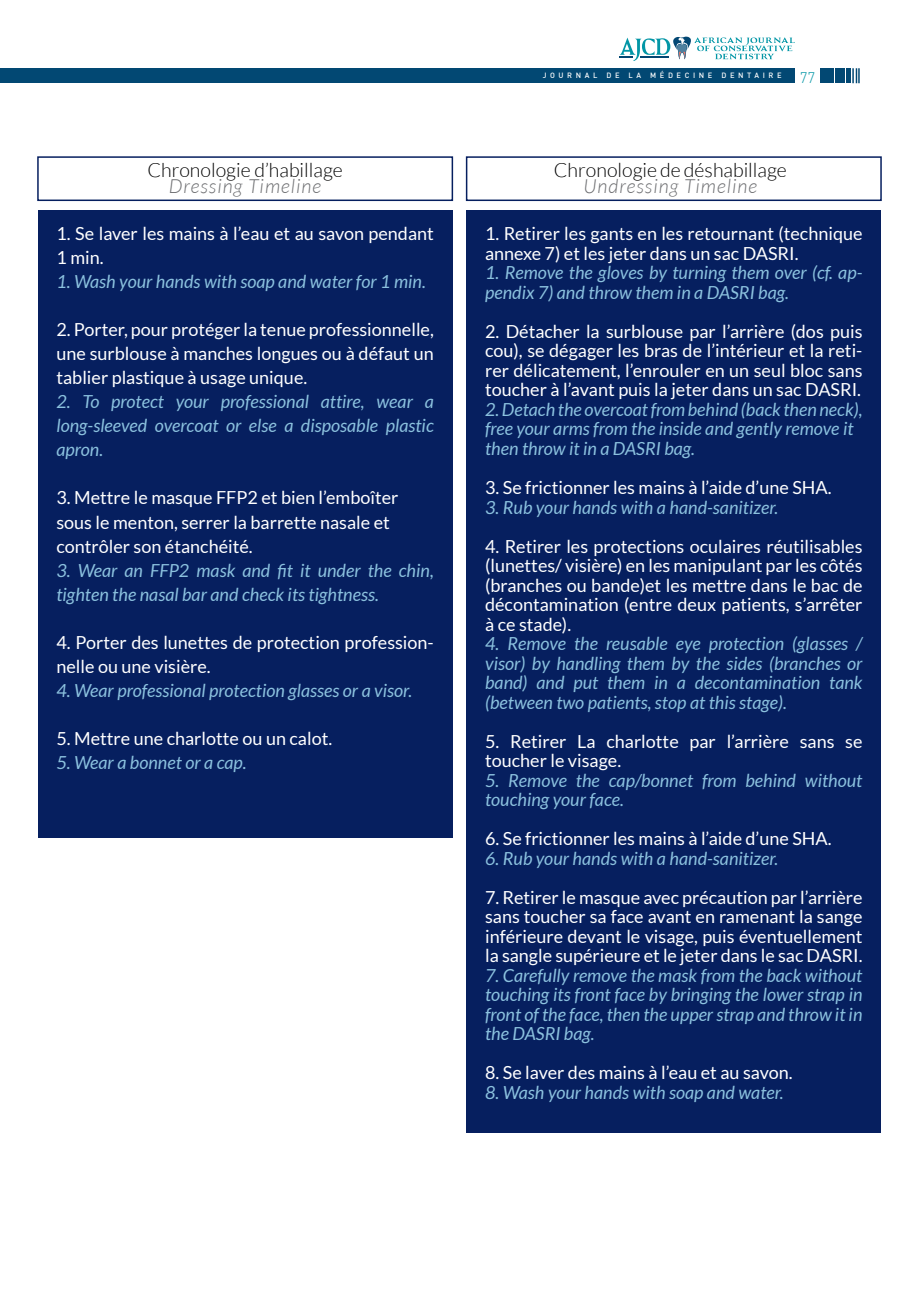
<style>
.page{position:relative;width:919px;height:1289px;background:#fff}
.page>*{position:absolute;margin:0;border:0;box-sizing:border-box;transform-origin:0 0}
.t1{font:300 19.5px "Lato";color:#000001}
.t2{font:italic 300 19.5px "Lato";letter-spacing:.05em;color:#6c6d70}
.t3{font:18px/19.5px "Lato";color:#fff}
.t4{font:italic 18px/19.5px "Lato";color:#8bc1de}
.t5{font:500 7.5px "DIN";letter-spacing:.48em;color:#fff}
.s1{font-weight:300;font-size:15px;color:#0396a6}
</style>
<div class="page">
<div style="left:0;top:68px;width:794px;height:15px;background:#024873"></div>
<div style="left:819px;top:68px;width:14px;height:15px;background:#024873"></div>
<div style="left:835px;top:68px;width:9px;height:15px;background:#024873"></div>
<div style="left:845px;top:68px;width:5px;height:15px;background:#024873"></div>
<svg style="left:852px;top:68px;width:7px;height:15px"></svg>
<svg style="left:619px;top:37px;width:175px;height:24px"></svg>
<div style="left:37px;top:156px;width:416px;height:45px;border:2px solid #061f5f"></div>
<div style="left:466px;top:156px;width:415px;height:45px;border:2px solid #061f5f"></div>
<div style="left:38px;top:210px;width:414px;height:627px;background:#061f5f"></div>
<div style="left:466px;top:210px;width:415px;height:922px;background:#061f5f"></div>
<p class="t1" style="left:147px;top:159px;width:197px">Chronologie d’habillage</p>
<p class="t2" style="left:169px;top:176px;width:154px">Dressing Timeline</p>
<p class="t3" style="left:56px;top:222px;width:379px;line-height:24px">1. Se laver les mains à l’eau et au savon pendant<br>1 min.</p>
<p class="t4" style="left:56px;top:272px;width:371px">1. Wash your hands with soap and water for 1 min.</p>
<p class="t3" style="left:56px;top:318px;width:379px;line-height:24px;text-align:justify">2. Porter, pour protéger la tenue professionnelle, une surblouse à manches longues ou à défaut un tablier plastique à usage unique.</p>
<p class="t4" style="left:56px;top:390px;width:379px;line-height:24px;text-align:justify">2. To protect your professional attire, wear a long-sleeved overcoat or else a disposable plastic apron.</p>
<p class="t3" style="left:56px;top:486px;width:343px;line-height:24px">3. Mettre le masque FFP2 et bien l’emboîter sous le menton, serrer la barrette nasale et contrôler son étanchéité.</p>
<p class="t4" style="left:56px;top:558px;width:379px;line-height:24px">3. Wear an FFP2 mask and fit it under the chin, tighten the nasal bar and check its tightness.</p>
<p class="t3" style="left:56px;top:630px;width:379px;line-height:24px">4. Porter des lunettes de protection profession&shy;nelle ou une visière.</p>
<p class="t4" style="left:56px;top:680px;width:357px">4. Wear professional protection glasses or a visor.</p>
<p class="t3" style="left:56px;top:728px;width:277px">5. Mettre une charlotte ou un calot.</p>
<p class="t4" style="left:56px;top:752px;width:192px">5. Wear a bonnet or a cap.</p>
<p class="t5" style="left:542px;top:71px;width:274px">JOURNAL DE LA MÉDECINE DENTAIRE <span class="s1">77</span></p>
<p class="t1" style="left:554px;top:159px;width:234px">Chronologie de déshabillage</p>
<p class="t2" style="left:583px;top:176px;width:175px">Undressing Timeline</p>
<p class="t3" style="left:485px;top:224px;width:379px">1. Retirer les gants en les retournant (technique annexe 7) et les jeter dans un sac DASRI.</p>
<p class="t4" style="left:485px;top:263px;width:379px">1. Remove the gloves by turning them over (cf. ap&shy;pendix 7) and throw them in a DASRI bag.</p>
<p class="t3" style="left:485px;top:321px;width:379px;text-align:justify">2. Détacher la surblouse par l’arrière (dos puis cou), se dégager les bras de l’intérieur et la reti&shy;rer délicatement, l’enrouler en un seul bloc sans toucher à l’avant puis la jeter dans un sac DASRI.</p>
<p class="t4" style="left:485px;top:400px;width:379px">2. Detach the overcoat from behind (back then neck), free your arms from the inside and gently remove it then throw it in a DASRI bag.</p>
<p class="t3" style="left:485px;top:477px;width:348px">3. Se frictionner les mains à l’aide d’une SHA.</p>
<p class="t4" style="left:485px;top:497px;width:294px">3. Rub your hands with a hand-sanitizer.</p>
<p class="t3" style="left:485px;top:536px;width:379px;text-align:justify">4. Retirer les protections oculaires réutilisables (lunettes/ visière) en les manipulant par les côtés (branches ou bande)et les mettre dans le bac de décontamination (entre deux patients, s’arrêter à ce stade).</p>
<p class="t4" style="left:485px;top:634px;width:379px;text-align:justify">4. Remove the reusable eye protection (glasses / visor) by handling them by the sides (branches or band) and put them in a decontamination tank (between two patients, stop at this stage).</p>
<p class="t3" style="left:485px;top:731px;width:379px">5. Retirer La charlotte par l’arrière sans se toucher le visage.</p>
<p class="t4" style="left:485px;top:770px;width:379px">5. Remove the cap/bonnet from behind without touching your face.</p>
<p class="t3" style="left:485px;top:828px;width:348px">6. Se frictionner les mains à l’aide d’une SHA.</p>
<p class="t4" style="left:485px;top:848px;width:294px">6. Rub your hands with a hand-sanitizer.</p>
<p class="t3" style="left:485px;top:887px;width:379px;text-align:justify">7. Retirer le masque avec précaution par l’arrière sans toucher sa face avant en ramenant la sange inférieure devant le visage, puis éventuellement la sangle supérieure et le jeter dans le sac DASRI.</p>
<p class="t4" style="left:485px;top:965px;width:379px;text-align:justify">7. Carefully remove the mask from the back without touching its front face by bringing the lower strap in front of the face, then the upper strap and throw it in the DASRI bag.</p>
<p class="t3" style="left:485px;top:1062px;width:309px">8. Se laver des mains à l’eau et au savon.</p>
<p class="t4" style="left:485px;top:1082px;width:300px">8. Wash your hands with soap and water.</p>
</div>
